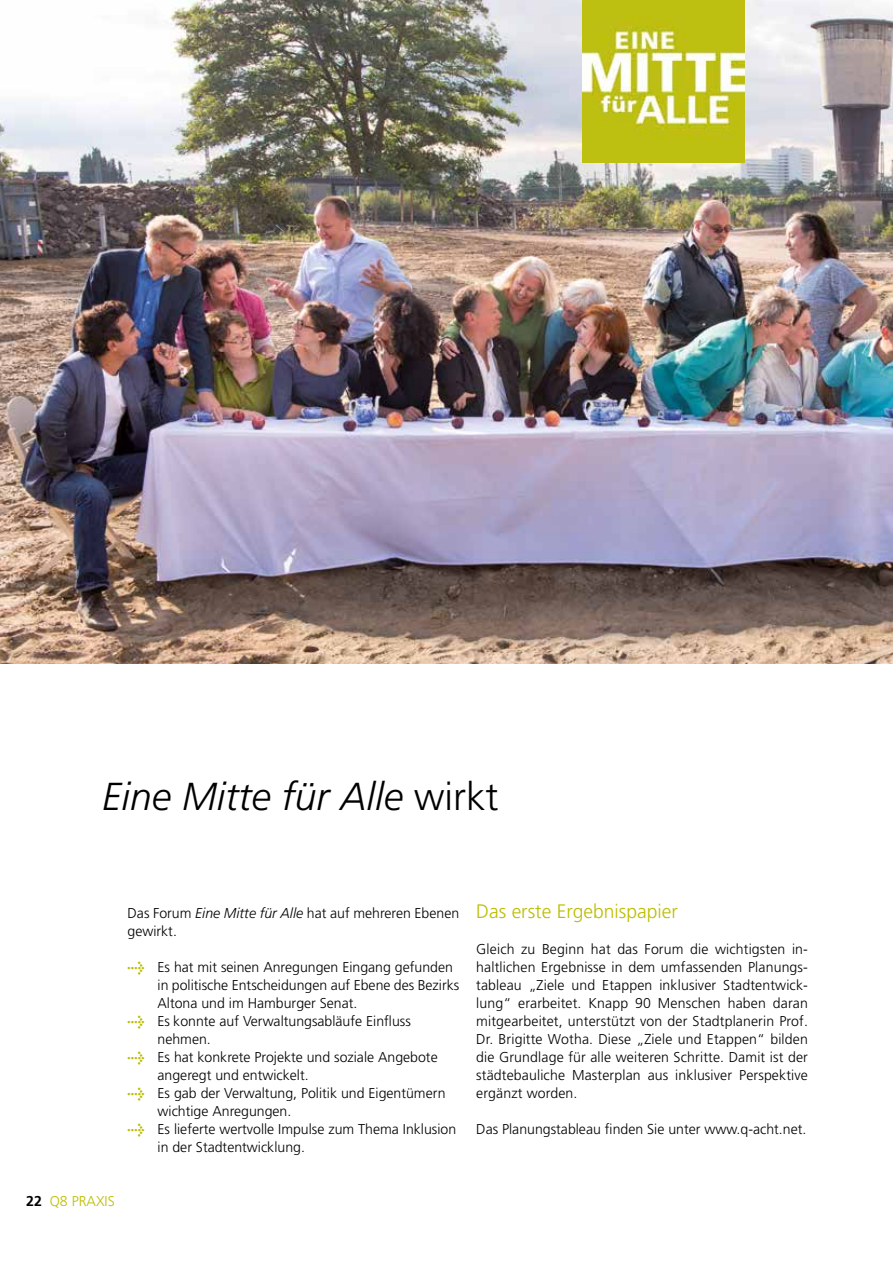
<style>
.page{position:relative;width:893px;height:1263px;background:#fff}
.page>*{position:absolute;margin:0;border:0;box-sizing:border-box;transform-origin:0 0}
.t1{font:italic 300 39px "Frutiger";color:#000}
.t2{font:300 19.5px "Frutiger";color:#bdbd00}
.t3{font:300 14.25px/18px "Frutiger";color:#000}
.t4{font:300 14.25px "Frutiger";color:#bdbd00}
.s1{font-style:normal}
.s2{font-style:italic}
.s3{font-family:"Meta OT";font-weight:700;color:#bdbd00}
.s4{font-weight:700;color:#000}
</style>
<div class="page">
<img style="left:0;top:0;width:893px;height:663px">
<img style="left:582px;top:0;width:162px;height:162px">
<h1 class="t1" style="left:102px;top:774px;width:398px">Eine Mitte für Alle <span class="s1">wirkt</span></h1>
<p class="t3" style="left:128px;top:904px;width:333px">Das Forum <span class="s2">Eine Mitte für Alle</span> hat auf mehreren Ebenen gewirkt.</p>
<p class="t3" style="left:158px;top:958px;width:303px;text-indent:-30px"><span class="s3">→</span> Es hat mit seinen Anregungen Eingang gefunden in politische Entscheidungen auf Ebene des Bezirks<br>Altona und im Hamburger Senat.</p>
<p class="t3" style="left:158px;top:1012px;width:255px;text-indent:-30px"><span class="s3">→</span> Es konnte auf Verwaltungsabläufe Einfluss nehmen.</p>
<p class="t3" style="left:158px;top:1048px;width:282px;text-indent:-30px"><span class="s3">→</span> Es hat konkrete Projekte und soziale Angebote angeregt und entwickelt.</p>
<p class="t3" style="left:158px;top:1084px;width:289px;text-indent:-30px"><span class="s3">→</span> Es gab der Verwaltung, Politik und Eigentümern wichtige Anregungen.</p>
<p class="t3" style="left:158px;top:1120px;width:300px;text-indent:-30px"><span class="s3">→</span> Es lieferte wertvolle Impulse zum Thema Inklusion in der Stadtentwicklung.</p>
<p class="t4" style="left:26px;top:1193px;width:90px"><span class="s4">22</span> Q8 PRAXIS</p>
<h2 class="t2" style="left:476px;top:900px;width:203px">Das erste Ergebnispapier</h2>
<p class="t3" style="left:476px;top:940px;width:333px;text-align:justify">Gleich zu Beginn hat das Forum die wichtigsten in&shy;haltlichen Ergebnisse in dem umfassenden Planungs&shy;tableau „Ziele und Etappen inklusiver Stadtentwick&shy;lung“ erarbeitet. Knapp 90 Menschen haben daran mitgearbeitet, unterstützt von der Stadtplanerin Prof.<br>Dr. Brigitte Wotha. Diese „Ziele und Etappen“ bilden die Grundlage für alle weiteren Schritte. Damit ist der städtebauliche Masterplan aus inklusiver Perspektive ergänzt worden.</p>
<p class="t3" style="left:476px;top:1120px;width:332px">Das Planungstableau finden Sie unter www.q-acht.net.</p>
</div>
